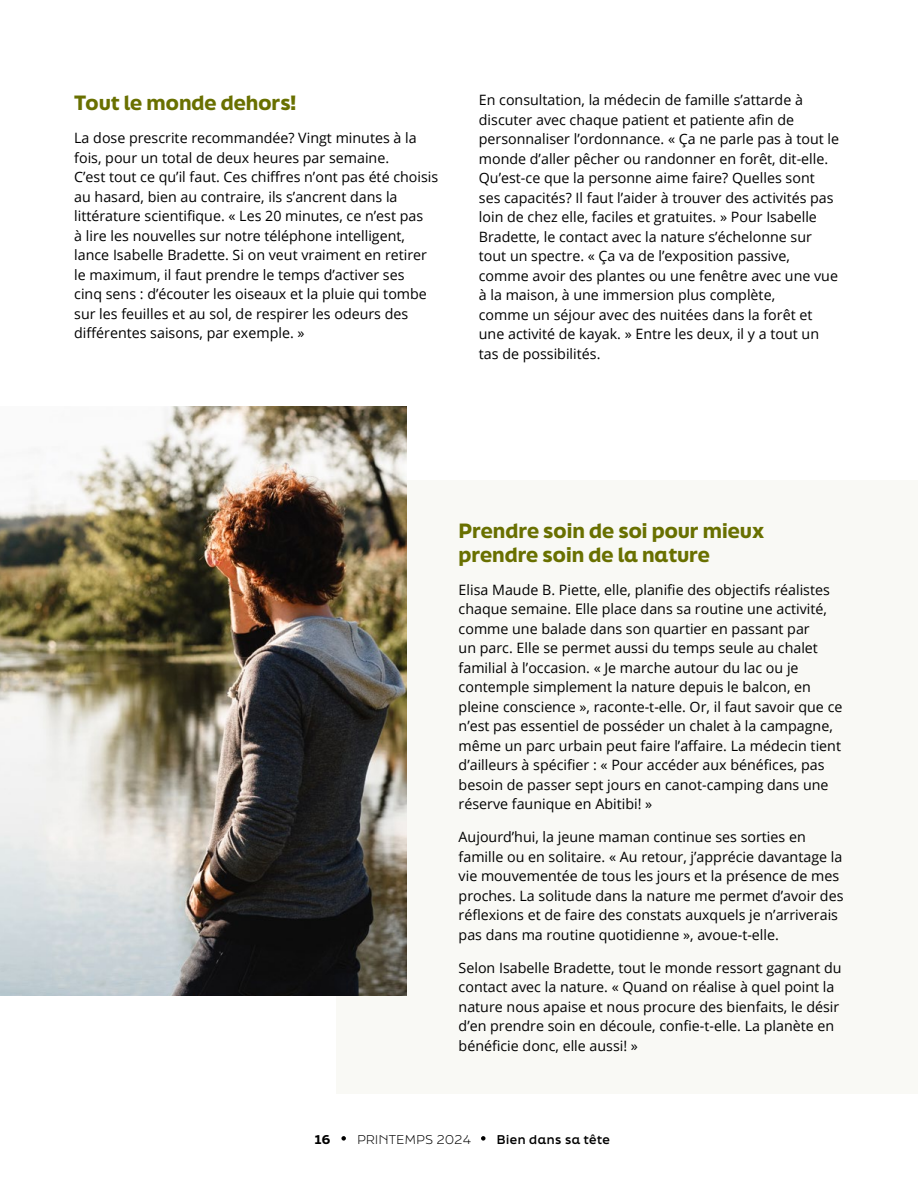
<style>
.page{position:relative;width:918px;height:1188px;background:#fff}
.page>*{position:absolute;margin:0;border:0;box-sizing:border-box;transform-origin:0 0}
.t1{font:900 19.5px/24px "Final Six";color:#697000}
.t2{font:14.25px/19.5px "Open Sans";color:#000}
.t3{font:700 12px "Final Six";letter-spacing:.04em;color:#000}
.t4{font:300 12px "Final Six";letter-spacing:.04em;color:#000}
.t5{font:900 12px "Final Six";color:#000}
</style>
<div class="page">
<div style="left:337px;top:480px;width:581px;height:614px;background:#f9f9f5"></div>
<img style="left:0;top:406px;width:406px;height:590px">
<svg style="left:341px;top:1136px;width:5px;height:5px"></svg>
<svg style="left:481px;top:1136px;width:5px;height:5px"></svg>
<h1 class="t1" style="left:74px;top:90px;width:224px">Tout le monde dehors!</h1>
<p class="t2" style="left:74px;top:128px;width:366px">La dose prescrite recommandée? Vingt minutes à la fois, pour un total de deux heures par semaine.<br>C’est tout ce qu’il faut. Ces chiffres n’ont pas été choisis au hasard, bien au contraire, ils s’ancrent dans la littérature scientifique. « Les 20 minutes, ce n’est pas<br>à lire les nouvelles sur notre téléphone intelligent, lance Isabelle Bradette. Si on veut vraiment en retirer le maximum, il faut prendre le temps d’activer ses<br>cinq sens : d’écouter les oiseaux et la pluie qui tombe sur les feuilles et au sol, de respirer les odeurs des différentes saisons, par exemple. »</p>
<p class="t2" style="left:479px;top:90px;width:362px">En consultation, la médecin de famille s’attarde à discuter avec chaque patient et patiente afin de personnaliser l’ordonnance. « Ça ne parle pas à tout le monde d’aller pêcher ou randonner en forêt, dit-elle.<br>Qu’est-ce que la personne aime faire? Quelles sont ses capacités? Il faut l’aider à trouver des activités pas loin de chez elle, faciles et gratuites. » Pour Isabelle Bradette, le contact avec la nature s’échelonne sur tout un spectre. « Ça va de l’exposition passive, comme avoir des plantes ou une fenêtre avec une vue à la maison, à une immersion plus complète,<br>comme un séjour avec des nuitées dans la forêt et une activité de kayak. » Entre les deux, il y a tout un tas de possibilités.</p>
<h1 class="t1" style="left:459px;top:518px;width:307px">Prendre soin de soi pour mieux prendre soin de la nature</h1>
<p class="t2" style="left:459px;top:580px;width:385px">Elisa Maude B. Piette, elle, planifie des objectifs réalistes chaque semaine. Elle place dans sa routine une activité, comme une balade dans son quartier en passant par<br>un parc. Elle se permet aussi du temps seule au chalet familial à l’occasion. « Je marche autour du lac ou je contemple simplement la nature depuis le balcon, en pleine conscience », raconte-t-elle. Or, il faut savoir que ce n’est pas essentiel de posséder un chalet à la campagne, même un parc urbain peut faire l’affaire. La médecin tient d’ailleurs à spécifier : « Pour accéder aux bénéfices, pas besoin de passer sept jours en canot-camping dans une réserve faunique en Abitibi! »</p>
<p class="t2" style="left:459px;top:827px;width:386px">Aujourd’hui, la jeune maman continue ses sorties en famille ou en solitaire. « Au retour, j’apprécie davantage la vie mouvementée de tous les jours et la présence de mes proches. La solitude dans la nature me permet d’avoir des réflexions et de faire des constats auxquels je n’arriverais pas dans ma routine quotidienne », avoue-t-elle.</p>
<p class="t2" style="left:459px;top:957px;width:384px">Selon Isabelle Bradette, tout le monde ressort gagnant du contact avec la nature. « Quand on réalise à quel point la nature nous apaise et nous procure des bienfaits, le désir d’en prendre soin en découle, confie-t-elle. La planète en bénéficie donc, elle aussi! »</p>
<p class="t5" style="left:315px;top:1130px;width:17px">16</p>
<p class="t4" style="left:357px;top:1130px;width:116px">PRINTEMPS 2024</p>
<p class="t3" style="left:497px;top:1130px;width:115px">Bien dans sa tête</p>
</div>
